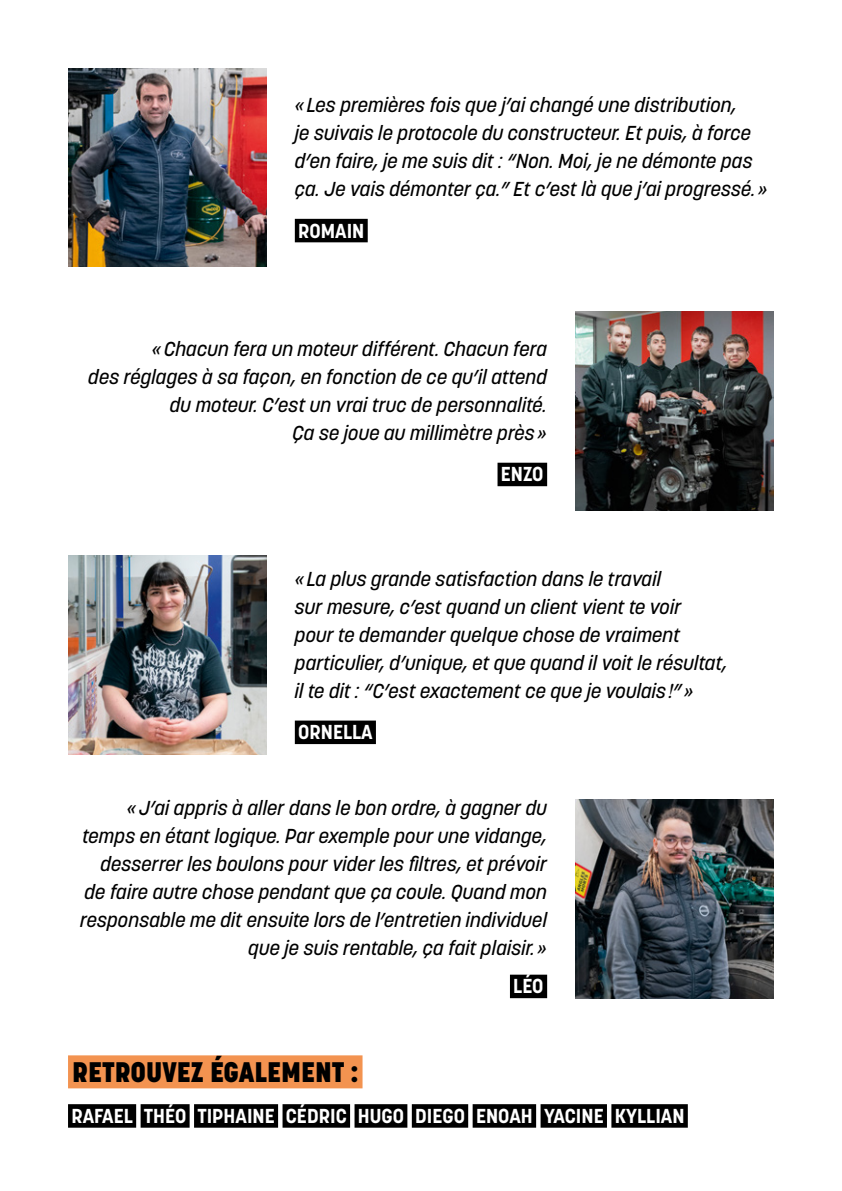
<style>
.page{position:relative;width:842px;height:1191px;background:#fff}
.page>*{position:absolute;margin:0;border:0;box-sizing:border-box;transform-origin:0 0}
.t1{font:800 28px "Korolev";color:#000}
.t2{font:italic 500 20px/28px "Korolev";color:#000}
.t3{font:700 20px "Korolev";color:#fff}
.s1{color:#000}
</style>
<div class="page">
<div style="left:295px;top:720px;width:81px;height:24px;background:#000"></div>
<div style="left:510px;top:974px;width:37px;height:24px;background:#000"></div>
<div style="left:497px;top:463px;width:50px;height:23px;background:#000"></div>
<img style="left:68px;top:556px;width:198px;height:198px">
<img style="left:575px;top:799px;width:199px;height:199px">
<img style="left:575px;top:312px;width:199px;height:198px">
<div style="left:68px;top:1055px;width:294px;height:33px;background:#f39350"></div>
<div style="left:68px;top:1104px;width:68px;height:23px;background:#000"></div>
<div style="left:141px;top:1104px;width:49px;height:23px;background:#000"></div>
<div style="left:194px;top:1104px;width:84px;height:23px;background:#000"></div>
<div style="left:283px;top:1104px;width:67px;height:23px;background:#000"></div>
<div style="left:354px;top:1104px;width:53px;height:23px;background:#000"></div>
<div style="left:412px;top:1104px;width:56px;height:23px;background:#000"></div>
<div style="left:473px;top:1104px;width:63px;height:23px;background:#000"></div>
<div style="left:541px;top:1104px;width:66px;height:23px;background:#000"></div>
<div style="left:611px;top:1104px;width:77px;height:23px;background:#000"></div>
<div style="left:295px;top:219px;width:73px;height:23px;background:#000"></div>
<img style="left:68px;top:68px;width:198px;height:198px">
<p class="t2" style="left:295px;top:91px;width:474px">« Les premières fois que j’ai changé une distribution,<br>je suivais le protocole du constructeur. Et puis, à force d’en faire, je me suis dit : “Non. Moi, je ne démonte pas ça. Je vais démonter ça.” Et c’est là que j’ai progressé. »</p>
<p class="t3" style="left:298px;top:218px;width:68px">ROMAIN</p>
<p class="t2" style="left:88px;top:335px;width:460px;text-align:right">«Chacun fera un moteur différent. Chacun fera<br>des réglages à sa façon, en fonction de ce qu’il attend du moteur. C’est un vrai truc de personnalité.<br>Ça se joue au millimètre près»</p>
<p class="t3" style="left:501px;top:462px;width:48px">ENZO<span class="s1">I</span></p>
<p class="t2" style="left:295px;top:565px;width:434px">« La plus grande satisfaction dans le travail<br>sur mesure, c’est quand un client vient te voir<br>pour te demander quelque chose de vraiment particulier, d’unique, et que quand il voit le résultat, il te dit : “C’est exactement ce que je voulais!” »</p>
<p class="t3" style="left:298px;top:719px;width:76px">ORNELLA</p>
<p class="t2" style="left:80px;top:794px;width:468px;text-align:right">«J’ai appris à aller dans le bon ordre, à gagner du temps en étant logique. Par exemple pour une vidange, desserrer les boulons pour vider les filtres, et prévoir de faire autre chose pendant que ça coule. Quand mon responsable me dit ensuite lors de l’entretien individuel que je suis rentable, ça fait plaisir. »</p>
<p class="t3" style="left:513px;top:973px;width:35px">LÉO<span class="s1">I</span></p>
<h1 class="t1" style="left:72px;top:1054px;width:287px">RETROUVEZ ÉGALEMENT :</h1>
<p class="t3" style="left:71px;top:1103px;width:615px">RAFAEL THÉO TIPHAINE CÉDRIC HUGO DIEGO ENOAH YACINE KYLLIAN</p>
</div>
